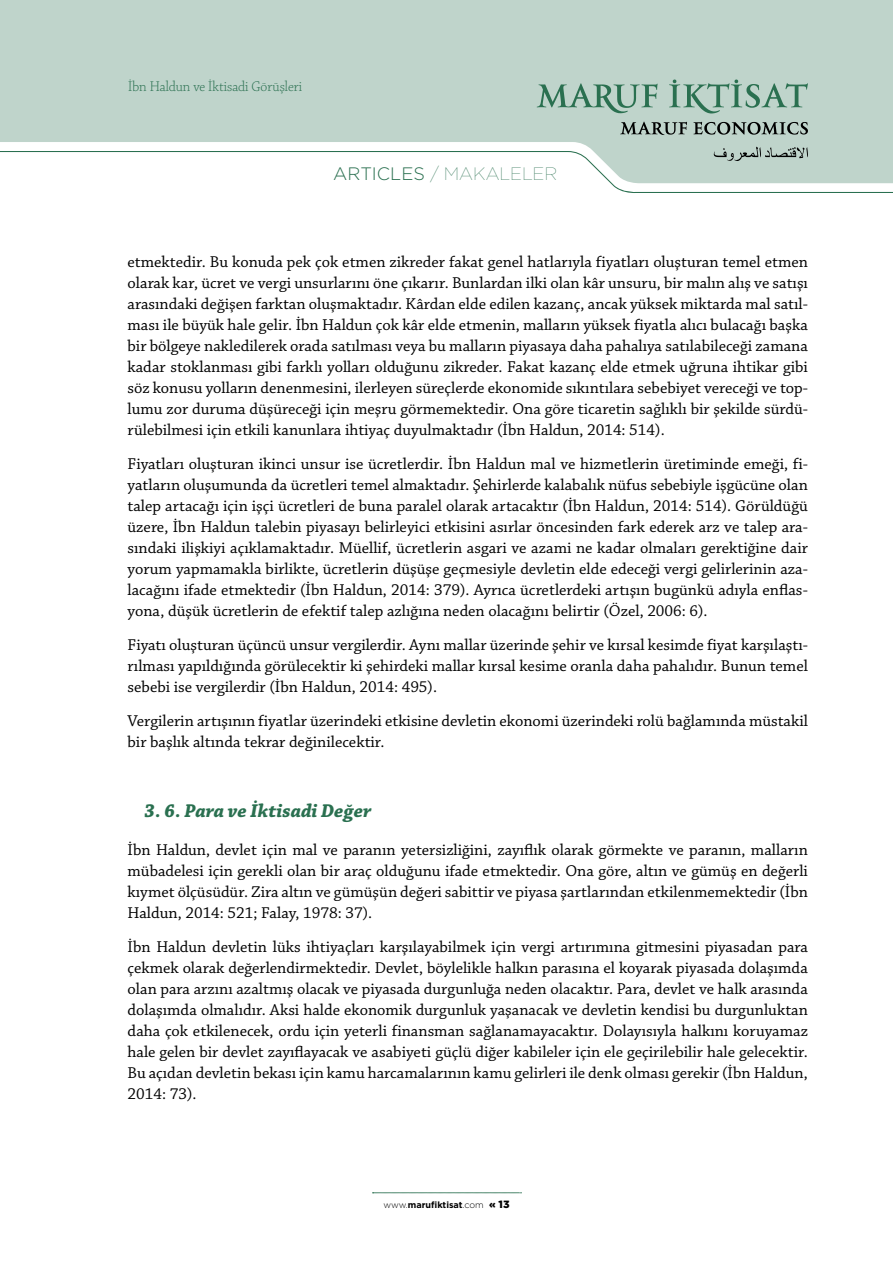
<style>
.page{position:relative;width:893px;height:1263px;background:#fff}
.page>*{position:absolute;margin:0;border:0;box-sizing:border-box;transform-origin:0 0}
.t1{font:italic 700 19.5px "Chaparral Pro";color:#2a7050}
.t2{font:18px "Gotham Thin Tr";color:#2a7050}
.t3{font:16.5px/21px "Chaparral Pro";color:#000;text-align:justify}
.t4{font:15px "Chaparral Pro Light Subh";color:#2a7050}
.t5{font:9px "Gotham Bold Tr";color:#000}
.s1{font-family:"Gotham Light Tr"}
.s2{font-family:"Gotham Black Tr";font-size:10.5px}
</style>
<div class="page">
<div style="left:0;top:0;width:893px;height:146px;background:#bfd4cb"></div>
<svg style="left:372px;top:1192px;width:149px;height:1px"></svg>
<svg style="left:537px;top:83px;width:121px;height:30px;background:#97b9aa"></svg>
<svg style="left:669px;top:80px;width:139px;height:33px;background:#9dbdaf"></svg>
<svg style="left:620px;top:122px;width:67px;height:13px"></svg>
<svg style="left:693px;top:122px;width:115px;height:13px"></svg>
<svg style="left:0;top:146px;width:893px;height:47px"></svg>
<p class="t4" style="left:128px;top:78px;width:175px">İbn Haldun ve İktisadi Görüşleri</p>
<p class="t2" style="left:333px;top:165px;width:226px"><span class="s1">ARTICLES</span> / MAKALELER</p>
<p class="t3" style="left:128px;top:252px;width:682px">etmektedir. Bu konuda pek çok etmen zikreder fakat genel hatlarıyla fiyatları oluşturan temel etmen olarak kar, ücret ve vergi unsurlarını öne çıkarır. Bunlardan ilki olan kâr unsuru, bir malın alış ve satışı arasındaki değişen farktan oluşmaktadır. Kârdan elde edilen kazanç, ancak yüksek miktarda mal satıl&shy;ması ile büyük hale gelir. İbn Haldun çok kâr elde etmenin, malların yüksek fiyatla alıcı bulacağı başka bir bölgeye nakledilerek orada satılması veya bu malların piyasaya daha pahalıya satılabileceği zamana kadar stoklanması gibi farklı yolları olduğunu zikreder. Fakat kazanç elde etmek uğruna ihtikar gibi söz konusu yolların denenmesini, ilerleyen süreçlerde ekonomide sıkıntılara sebebiyet vereceği ve top&shy;lumu zor duruma düşüreceği için meşru görmemektedir. Ona göre ticaretin sağlıklı bir şekilde sürdü&shy;rülebilmesi için etkili kanunlara ihtiyaç duyulmaktadır (İbn Haldun, 2014: 514).</p>
<p class="t3" style="left:128px;top:454px;width:682px">Fiyatları oluşturan ikinci unsur ise ücretlerdir. İbn Haldun mal ve hizmetlerin üretiminde emeği, fi&shy;yatların oluşumunda da ücretleri temel almaktadır. Şehirlerde kalabalık nüfus sebebiyle işgücüne olan talep artacağı için işçi ücretleri de buna paralel olarak artacaktır (İbn Haldun, 2014: 514). Görüldüğü üzere, İbn Haldun talebin piyasayı belirleyici etkisini asırlar öncesinden fark ederek arz ve talep ara&shy;sındaki ilişkiyi açıklamaktadır. Müellif, ücretlerin asgari ve azami ne kadar olmaları gerektiğine dair yorum yapmamakla birlikte, ücretlerin düşüşe geçmesiyle devletin elde edeceği vergi gelirlerinin aza&shy;lacağını ifade etmektedir (İbn Haldun, 2014: 379). Ayrıca ücretlerdeki artışın bugünkü adıyla enflas&shy;yona, düşük ücretlerin de efektif talep azlığına neden olacağını belirtir (Özel, 2006: 6).</p>
<p class="t3" style="left:128px;top:635px;width:682px">Fiyatı oluşturan üçüncü unsur vergilerdir. Aynı mallar üzerinde şehir ve kırsal kesimde fiyat karşılaştı&shy;rılması yapıldığında görülecektir ki şehirdeki mallar kırsal kesime oranla daha pahalıdır. Bunun temel sebebi ise vergilerdir (İbn Haldun, 2014: 495).</p>
<p class="t3" style="left:128px;top:711px;width:682px">Vergilerin artışının fiyatlar üzerindeki etkisine devletin ekonomi üzerindeki rolü bağlamında müstakil bir başlık altında tekrar değinilecektir.</p>
<p class="t1" style="left:145px;top:799px;width:229px">3. 6. Para ve İktisadi Değer</p>
<p class="t3" style="left:128px;top:840px;width:682px">İbn Haldun, devlet için mal ve paranın yetersizliğini, zayıflık olarak görmekte ve paranın, malların mübadelesi için gerekli olan bir araç olduğunu ifade etmektedir. Ona göre, altın ve gümüş en değerli kıymet ölçüsüdür. Zira altın ve gümüşün değeri sabittir ve piyasa şartlarından etkilenmemektedir (İbn Haldun, 2014: 521; Falay, 1978: 37).</p>
<p class="t3" style="left:128px;top:937px;width:682px">İbn Haldun devletin lüks ihtiyaçları karşılayabilmek için vergi artırımına gitmesini piyasadan para çekmek olarak değerlendirmektedir. Devlet, böylelikle halkın parasına el koyarak piyasada dolaşımda olan para arzını azaltmış olacak ve piyasada durgunluğa neden olacaktır. Para, devlet ve halk arasında dolaşımda olmalıdır. Aksi halde ekonomik durgunluk yaşanacak ve devletin kendisi bu durgunluktan daha çok etkilenecek, ordu için yeterli finansman sağlanamayacaktır. Dolayısıyla halkını koruyamaz hale gelen bir devlet zayıflayacak ve asabiyeti güçlü diğer kabileler için ele geçirilebilir hale gelecektir.<br>Bu açıdan devletin bekası için kamu harcamalarının kamu gelirleri ile denk olması gerekir (İbn Haldun, 2014: 73).</p>
<p class="t5" style="left:383px;top:1199px;width:128px"><span class="s1">www.</span>marufiktisat<span class="s1">.com</span> <span class="s2">« 13</span></p>
</div>
